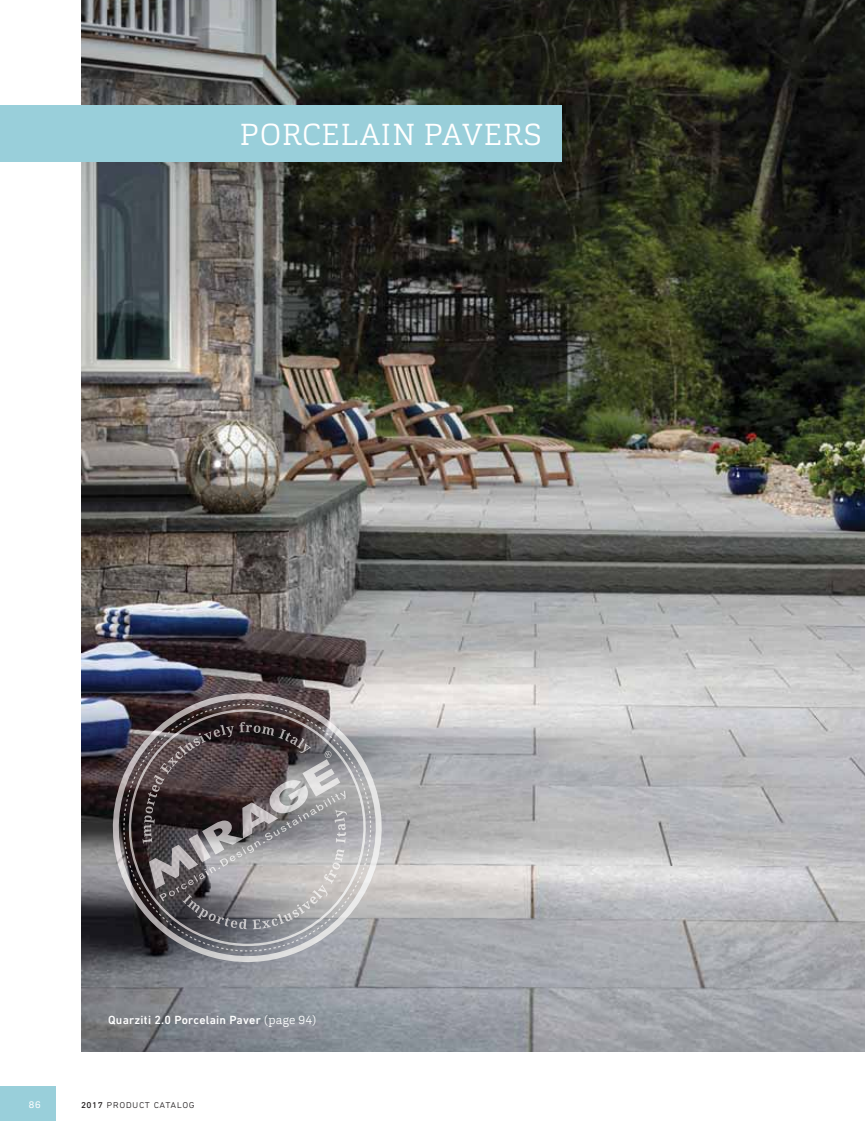
<style>
.page{position:relative;width:865px;height:1135px;background:#fff}
.page>*{position:absolute;margin:0;border:0;box-sizing:border-box;transform-origin:0 0}
.t1{font:300 30px "Cargan";letter-spacing:.03em;color:#fff}
.t2{font:500 12px "DIN Next LT Pro";letter-spacing:.02em;color:#fff}
.t3{font:300 11.25px "DIN Next LT Pro";letter-spacing:.04em;color:#231f20}
.t4{font:9.75px "Cargan";color:#fff}
.s1{font-family:"Cargan";font-weight:300}
.s2{font-weight:400}
</style>
<div class="page">
<div style="left:0;top:1085px;width:55px;height:35px;background:#99cfda"></div>
<img style="left:81px;top:0;width:783px;height:1050px">
<img style="left:94px;top:693px;width:306px;height:268px">
<img style="left:112px;top:709px;width:270px;height:236px">
<svg style="left:123px;top:703px;width:248px;height:248px;background:#7b7578"></svg>
<img style="left:159px;top:851px;width:82px;height:50px">
<div style="left:0;top:106px;width:561px;height:56px;background:#99cfda"></div>
<h1 class="t1" style="left:239px;top:124px;width:303px">PORCELAIN PAVERS</h1>
<p class="t2" style="left:108px;top:1015px;width:210px">Quarziti 2.0 Porcelain Paver <span class="s1">(page 94)</span></p>
<p class="t4" style="left:29px;top:1098px;width:13px">86</p>
<p class="t3" style="left:81px;top:1099px;width:115px"><span class="s2">2017</span> product catalog</p>
</div>
